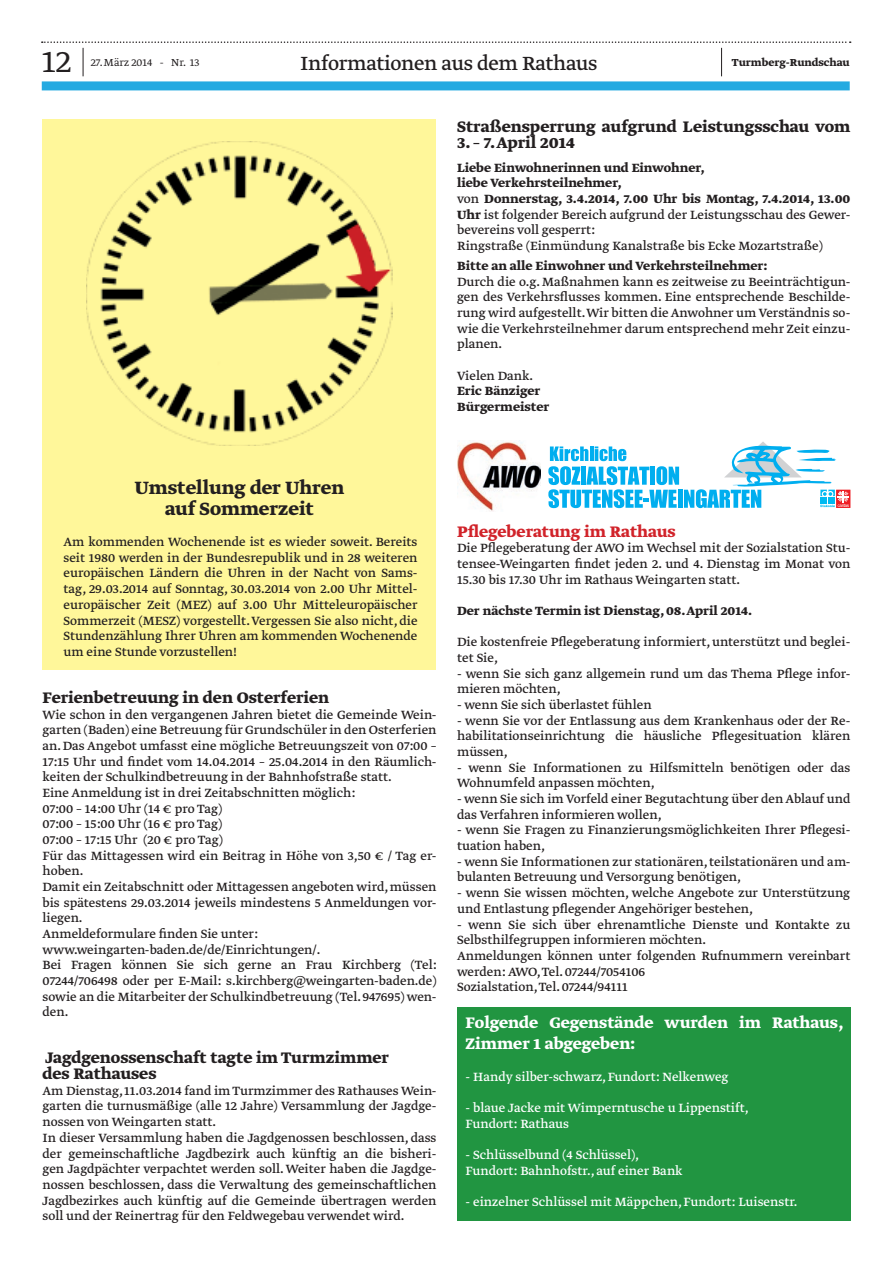
<style>
.page{position:relative;width:893px;height:1263px;background:#fff}
.page>*{position:absolute;margin:0;border:0;box-sizing:border-box;transform-origin:0 0}
.t1{font:300 36px "Greta Text Std";color:#231f20}
.t2{font:22.5px "Greta Text Std";letter-spacing:-.015em;color:#231f20}
.t3{font:700 21px/21px "Greta Text Std";color:#231f20;text-align:center}
.t4{font:700 18px/15.8px "Greta Text Std";color:#231f20}
.t5{font:700 18px/21px "Greta Text Std";color:#fff}
.t6{font:700 18px "Greta Text Std";color:#d1232a}
.t7{font:14.1px/15.8px "Greta Text Std";color:#231f20}
.t8{font:14.1px/15.8px "Greta Text Std";color:#fff}
.t9{font:700 14.1px/15.8px "Greta Text Std";color:#231f20}
.t10{font:700 12px "Greta Text Std";color:#231f20}
.t11{font:300 12px "Greta Text Std";color:#231f20}
.s1{font-weight:700}
</style>
<div class="page">
<div style="left:42px;top:81px;width:808px;height:9px;background:#24aae1"></div>
<svg style="left:42px;top:41px;width:809px;height:35px"></svg>
<div style="left:43px;top:119px;width:393px;height:551px;background:#fff79a"></div>
<div style="left:457px;top:1007px;width:393px;height:213px;background:#219541"></div>
<img style="left:86px;top:141px;width:306px;height:305px">
<img style="left:457px;top:440px;width:84px;height:71px">
<div style="left:836px;top:490px;width:14px;height:18px;background:#ee1d23"></div>
<svg style="left:548px;top:442px;width:301px;height:66px"></svg>
<h1 class="t1" style="left:42px;top:41px;width:31px">12</h1>
<p class="t11" style="left:91px;top:56px;width:110px">27. März 2014 - Nr. 13</p>
<h2 class="t2" style="left:300px;top:50px;width:299px">Informationen aus dem Rathaus</h2>
<p class="t10" style="left:732px;top:56px;width:119px">Turmberg-Rundschau</p>
<p class="t4" style="left:457px;top:119px;width:395px">Straßensperrung aufgrund Leistungsschau vom</p>
<p class="t4" style="left:457px;top:135px;width:119px">3. – 7. April 2014</p>
<p class="t7" style="left:457px;top:160px;width:395px"><span class="s1">Liebe Einwohnerinnen und Einwohner,<br>liebe Verkehrsteilnehmer,<br></span>von <span class="s1">Donnerstag, 3.4.2014, 7.00 Uhr bis Montag, 7.4.2014, 13.00<br>Uhr</span> ist folgender Bereich aufgrund der Leistungsschau des Gewer&shy;bevereins voll gesperrt:<br>Ringstraße (Einmü ndung Kanalstraße bis Ecke Mozartstraße)</p>
<p class="t9" style="left:457px;top:259px;width:312px">Bitte an alle Einwohner und Verkehrsteilnehmer:</p>
<p class="t7" style="left:457px;top:274px;width:395px;text-align:justify">Durch die o.g. Maßnahmen kann es zeitweise zu Beeinträchtigun&shy;gen des Verkehrsflusses kommen. Eine entsprechende Beschilde&shy;rung wird aufgestellt. Wir bitten die Anwohner um Verständnis so&shy;wie die Verkehrsteilnehmer darum entsprechend mehr Zeit einzu&shy;planen.</p>
<p class="t7" style="left:457px;top:368px;width:78px">Vielen Dank.</p>
<p class="t9" style="left:457px;top:384px;width:94px">Eric Bänziger<br>Bü rgermeister</p>
<h3 class="t3" style="left:135px;top:478px;width:211px">Umstellung der Uhren auf Sommerzeit</h3>
<p class="t7" style="left:64px;top:535px;width:356px;text-align:justify">Am kommenden Wochenende ist es wieder soweit. Bereits seit 1980 werden in der Bundesrepublik und in 28 weiteren europäischen Ländern die Uhren in der Nacht von Sams&shy;tag, 29.03.2014 auf Sonntag, 30.03.2014 von 2.00 Uhr Mittel&shy;europäischer Zeit (MEZ) auf 3.00 Uhr Mitteleuropäischer Sommerzeit (MESZ) vorgestellt. Vergessen Sie also nicht, die Stundenzählung Ihrer Uhren am kommenden Wochenende um eine Stunde vorzustellen!</p>
<p class="t4" style="left:43px;top:690px;width:288px">Ferienbetreuung in den Osterferien</p>
<p class="t7" style="left:43px;top:707px;width:396px">Wie schon in den vergangenen Jahren bietet die Gemeinde Wein&shy;garten (Baden) eine Betreuung fü r Grundschü ler in den Osterferien an. Das Angebot umfasst eine mögliche Betreuungszeit von 07:00 – 17:15 Uhr und findet vom 14.04.2014 – 25.04.2014 in den Räumlich&shy;keiten der Schulkindbetreuung in der Bahnhofstraße statt.<br>Eine Anmeldung ist in drei Zeitabschnitten möglich:<br>07:00 – 14:00 Uhr (14 € pro Tag)<br>07:00 – 15:00 Uhr (16 € pro Tag)<br>07:00 – 17:15 Uhr (20 € pro Tag)<br>Fü r das Mittagessen wird ein Beitrag in Höhe von 3,50 € / Tag er&shy;hoben.<br>Damit ein Zeitabschnitt oder Mittagessen angeboten wird, mü ssen bis spätestens 29.03.2014 jeweils mindestens 5 Anmeldungen vor&shy;liegen.<br>Anmeldeformulare finden Sie unter: www.weingarten-baden.de/de/Einrichtungen/.<br>Bei Fragen können Sie sich gerne an Frau Kirchberg (Tel:<br>07244/706498 oder per E-Mail: s.kirchberg@weingarten-baden.de) sowie an die Mitarbeiter der Schulkindbetreuung (Tel. 947695) wen&shy;den.</p>
<p class="t4" style="left:43px;top:1051px;width:348px">Jagdgenossenschaft tagte im Turmzimmer des Rathauses</p>
<p class="t7" style="left:43px;top:1083px;width:396px">Am Dienstag, 11.03.2014 fand im Turmzimmer des Rathauses Wein&shy;garten die turnusmäßige (alle 12 Jahre) Versammlung der Jagdge&shy;nossen von Weingarten statt.<br>In dieser Versammlung haben die Jagdgenossen beschlossen, dass der gemeinschaftliche Jagdbezirk auch kü nftig an die bisheri&shy;gen Jagdpächter verpachtet werden soll. Weiter haben die Jagdge&shy;nossen beschlossen, dass die Verwaltung des gemeinschaftlichen Jagdbezirkes auch kü nftig auf die Gemeinde ü bertragen werden soll und der Reinertrag fü r den Feldwegebau verwendet wird.</p>
<p class="t6" style="left:457px;top:520px;width:220px">Pflegeberatung im Rathaus</p>
<p class="t7" style="left:457px;top:541px;width:395px;text-align:justify">Die Pflegeberatung der AWO im Wechsel mit der Sozialstation Stu&shy;tensee-Weingarten findet jeden 2. und 4. Dienstag im Monat von 15.30 bis 17.30 Uhr im Rathaus Weingarten statt.</p>
<p class="t9" style="left:457px;top:603px;width:297px">Der nächste Termin ist Dienstag, 08. April 2014.</p>
<p class="t7" style="left:457px;top:635px;width:395px">Die kostenfreie Pflegeberatung informiert, unterstü tzt und beglei&shy;tet Sie,</p>
<p class="t7" style="left:457px;top:666px;width:395px">- wenn Sie sich ganz allgemein rund um das Thema Pflege infor&shy;mieren möchten,</p>
<p class="t7" style="left:457px;top:698px;width:196px">- wenn Sie sich ü berlastet fü hlen</p>
<p class="t7" style="left:457px;top:713px;width:395px;text-align:justify">- wenn Sie vor der Entlassung aus dem Krankenhaus oder der Re&shy;habilitationseinrichtung die häusliche Pflegesituation klären mü ssen,</p>
<p class="t7" style="left:457px;top:760px;width:395px">- wenn Sie Informationen zu Hilfsmitteln benötigen oder das<br>Wohnumfeld anpassen möchten,</p>
<p class="t7" style="left:457px;top:792px;width:395px">- wenn Sie sich im Vorfeld einer Begutachtung ü ber den Ablauf und das Verfahren informieren wollen,</p>
<p class="t7" style="left:457px;top:823px;width:395px">- wenn Sie Fragen zu Finanzierungsmöglichkeiten Ihrer Pflegesi&shy;tuation haben,</p>
<p class="t7" style="left:457px;top:854px;width:395px">- wenn Sie Informationen zur stationären, teilstationären und am&shy;bulanten Betreuung und Versorgung benötigen,</p>
<p class="t7" style="left:457px;top:886px;width:395px">- wenn Sie wissen möchten, welche Angebote zur Unterstü tzung und Entlastung pflegender Angehöriger bestehen,</p>
<p class="t7" style="left:457px;top:917px;width:395px">- wenn Sie sich ü ber ehrenamtliche Dienste und Kontakte zu Selbsthilfegruppen informieren möchten.<br>Anmeldungen können unter folgenden Rufnummern vereinbart werden: AWO, Tel. 07244/7054106<br>Sozialstation, Tel. 07244/94111</p>
<p class="t5" style="left:466px;top:1013px;width:380px">Folgende Gegenstände wurden im Rathaus,<br>Zimmer 1 abgegeben:</p>
<p class="t8" style="left:466px;top:1069px;width:265px">- Handy silber-schwarz, Fundort: Nelkenweg</p>
<p class="t8" style="left:466px;top:1100px;width:285px">- blaue Jacke mit Wimperntusche u Lippenstift,<br>Fundort: Rathaus</p>
<p class="t8" style="left:466px;top:1147px;width:219px">- Schlü sselbund (4 Schlü ssel),<br>Fundort: Bahnhofstr., auf einer Bank</p>
<p class="t8" style="left:466px;top:1195px;width:334px">- einzelner Schlü ssel mit Mäppchen, Fundort: Luisenstr.</p>
</div>
